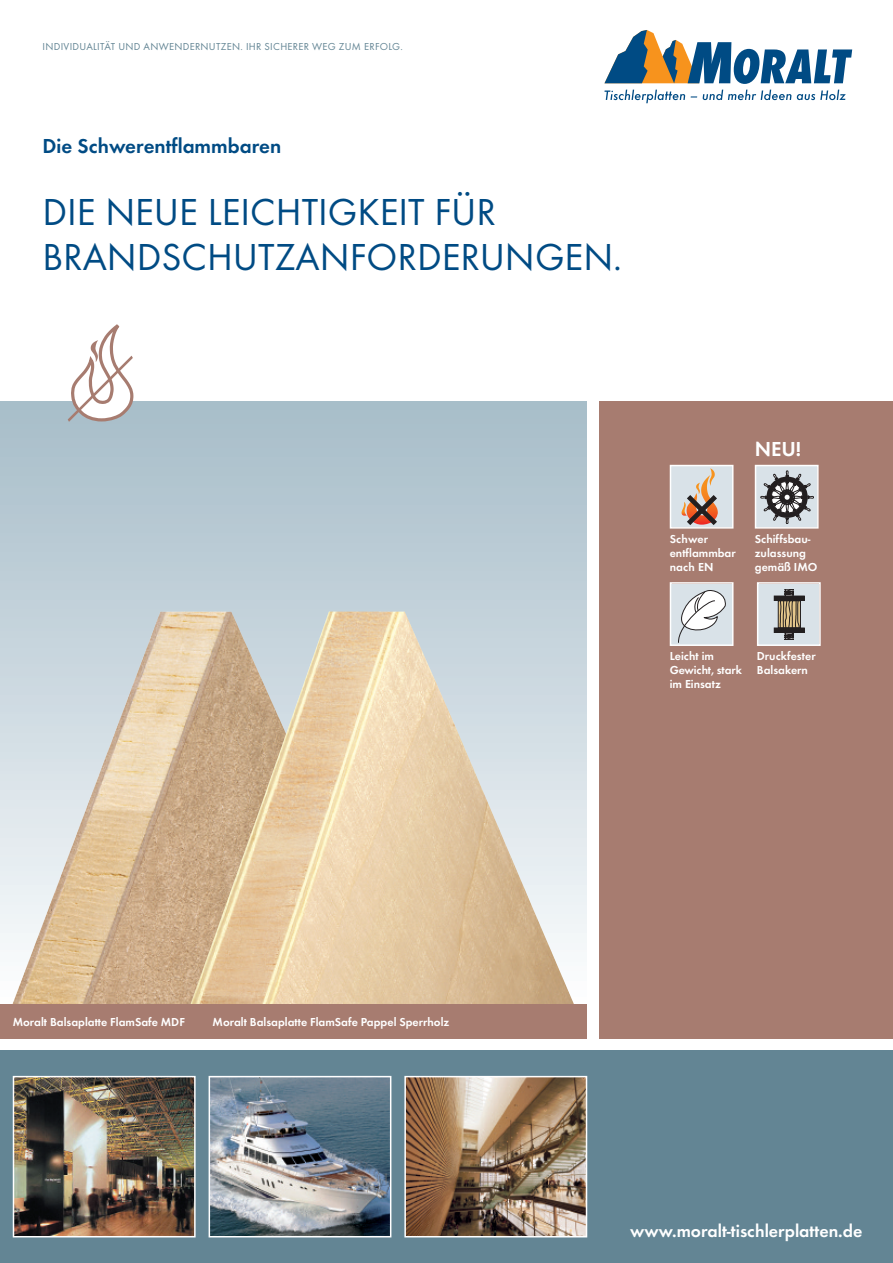
<style>
.page{position:relative;width:893px;height:1263px;background:#fff}
.page>*{position:absolute;margin:0;border:0;box-sizing:border-box;transform-origin:0 0}
.t1{font:39px/45px "Futura T";color:#004b84}
.t2{font:600 21px "Futura T";color:#004b84}
.t3{font:600 21px "Futura T";color:#fff}
.t4{font:600 18px "Futura T";color:#fff}
.t5{font:600 12px/14px "Futura T";color:#fff}
.t6{font:10.5px "Futura T";letter-spacing:.025em;color:#638594}
</style>
<div class="page">
<div style="left:0;top:401px;width:587px;height:604px;background:linear-gradient(to bottom,#a5bbc8,#fcfdfe)"></div>
<div style="left:600px;top:401px;width:293px;height:638px;background:#a77c70"></div>
<div style="left:0;top:1050px;width:893px;height:213px;background:#638594"></div>
<svg style="left:604px;top:30px;width:248px;height:54px"></svg>
<svg style="left:604px;top:90px;width:81px;height:13px"></svg>
<svg style="left:691px;top:96px;width:6px;height:2px"></svg>
<svg style="left:703px;top:90px;width:88px;height:10px"></svg>
<svg style="left:797px;top:90px;width:49px;height:10px"></svg>
<img style="left:16px;top:1079px;width:177px;height:155px">
<div style="left:13px;top:1076px;width:183px;height:161px;border:2px solid #fff"></div>
<img style="left:212px;top:1079px;width:176px;height:155px">
<div style="left:209px;top:1076px;width:182px;height:161px;border:2px solid #fff"></div>
<div style="left:671px;top:466px;width:61px;height:61px;background:#d9e2e8"></div>
<svg style="left:682px;top:468px;width:36px;height:57px"></svg>
<div style="left:670px;top:465px;width:63px;height:64px;border:2px solid #fff"></div>
<div style="left:671px;top:584px;width:61px;height:60px;background:#d9e2e8"></div>
<svg style="left:678px;top:590px;width:48px;height:53px"></svg>
<div style="left:670px;top:582px;width:63px;height:64px;border:2px solid #fff"></div>
<div style="left:758px;top:584px;width:61px;height:60px;background:#d9e2e8"></div>
<hr style="left:774px;top:596px;width:30px;height:4px;background:#231f20">
<div style="left:774px;top:596px;width:31px;height:5px;border:1px solid #231f20"></div>
<hr style="left:774px;top:628px;width:30px;height:4px;background:#231f20">
<div style="left:774px;top:628px;width:31px;height:5px;border:1px solid #231f20"></div>
<svg style="left:777px;top:589px;width:24px;height:51px"></svg>
<div style="left:757px;top:582px;width:64px;height:64px;border:2px solid #fff"></div>
<svg style="left:68px;top:324px;width:65px;height:98px"></svg>
<img style="left:11px;top:612px;width:178px;height:393px">
<img style="left:189px;top:611px;width:386px;height:394px">
<div style="left:0;top:1005px;width:587px;height:34px;background:#a77c70"></div>
<div style="left:756px;top:466px;width:61px;height:61px;background:#d9e2e8"></div>
<svg style="left:760px;top:471px;width:54px;height:53px"></svg>
<div style="left:755px;top:465px;width:64px;height:64px;border:2px solid #fff"></div>
<img style="left:407px;top:1079px;width:177px;height:155px">
<div style="left:404px;top:1076px;width:183px;height:161px;border:2px solid #fff"></div>
<p class="t6" style="left:43px;top:40px;width:362px">INDIVIDUALITÄT UND ANWENDERNUTZEN. IHR SICHERER WEG ZUM ERFOLG.</p>
<h2 class="t2" style="left:43px;top:133px;width:240px">Die Schwerentflammbaren</h2>
<h1 class="t1" style="left:43px;top:189px;width:581px">DIE NEUE LEICHTIGKEIT FÜR<br>BRANDSCHUTZANFORDERUNGEN.</h1>
<h2 class="t3" style="left:755px;top:437px;width:48px">NEU!</h2>
<p class="t5" style="left:670px;top:532px;width:68px">Schwer entflammbar nach EN</p>
<p class="t5" style="left:755px;top:532px;width:64px">Schiffsbau&shy;zulassung gemäß IMO</p>
<p class="t5" style="left:670px;top:649px;width:74px">Leicht im<br>Gewicht, stark im Einsatz</p>
<p class="t5" style="left:757px;top:649px;width:60px">Druckfester<br>Balsakern</p>
<p class="t5" style="left:13px;top:1015px;width:174px">Moralt Balsaplatte FlamSafe MDF</p>
<p class="t5" style="left:213px;top:1015px;width:238px">Moralt Balsaplatte FlamSafe Pappel Sperrholz</p>
<h3 class="t4" style="left:630px;top:1220px;width:234px">www.moralt-tischlerplatten.de</h3>
</div>
